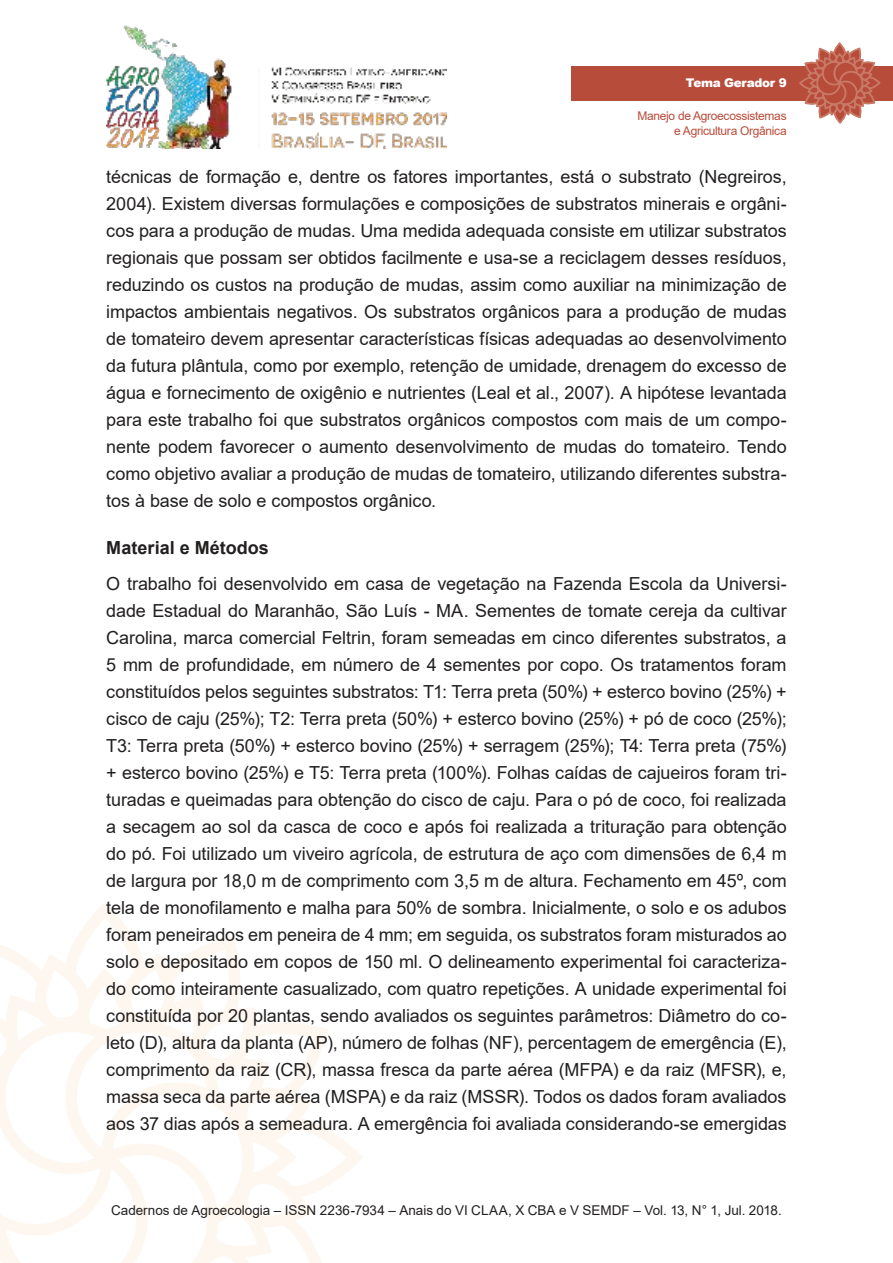
<style>
.page{position:relative;width:893px;height:1263px;background:#fff}
.page>*{position:absolute;margin:0;border:0;box-sizing:border-box;transform-origin:0 0}
.t1{font:18px/27px "Arial";letter-spacing:-.005em;color:#221f1f;text-align:justify}
.t2{font:700 18px "Arial";color:#221f1f}
.t3{font:13.5px "Arial";color:#221f1f}
.t4{font:12px/14.4px "Arial";letter-spacing:-.025em;color:#b84c3b;text-align:right}
.t5{font:900 12px "Arial";letter-spacing:-.025em;color:#fff}
</style>
<div class="page">
<img style="left:106px;top:25px;width:340px;height:124px">
<svg style="left:0;top:910px;width:363px;height:353px"></svg>
<div style="left:571px;top:66px;width:322px;height:34px;background:#b84c3b"></div>
<svg style="left:798px;top:43px;width:83px;height:81px"></svg>
<p class="t5" style="left:686px;top:76px;width:102px">Tema Gerador 9</p>
<p class="t4" style="left:637px;top:110px;width:151px">Manejo de Agroecossistemas e Agricultura Orgânica</p>
<p class="t1" style="left:106px;top:165px;width:682px">técnicas de formação e, dentre os fatores importantes, está o substrato (Negreiros, 2004). Existem diversas formulações e composições de substratos minerais e orgâni&shy;cos para a produção de mudas. Uma medida adequada consiste em utilizar substratos regionais que possam ser obtidos facilmente e usa-se a reciclagem desses resíduos, reduzindo os custos na produção de mudas, assim como auxiliar na minimização de impactos ambientais negativos. Os substratos orgânicos para a produção de mudas de tomateiro devem apresentar características físicas adequadas ao desenvolvimento da futura plântula, como por exemplo, retenção de umidade, drenagem do excesso de água e fornecimento de oxigênio e nutrientes (Leal et al., 2007). A hipótese levantada para este trabalho foi que substratos orgânicos compostos com mais de um compo&shy;nente podem favorecer o aumento desenvolvimento de mudas do tomateiro. Tendo como objetivo avaliar a produção de mudas de tomateiro, utilizando diferentes substra&shy;tos à base de solo e compostos orgânico.</p>
<p class="t2" style="left:106px;top:541px;width:164px">Material e Métodos</p>
<p class="t1" style="left:106px;top:572px;width:682px">O trabalho foi desenvolvido em casa de vegetação na Fazenda Escola da Universi&shy;dade Estadual do Maranhão, São Luís - MA. Sementes de tomate cereja da cultivar Carolina, marca comercial Feltrin, foram semeadas em cinco diferentes substratos, a 5 mm de profundidade, em número de 4 sementes por copo. Os tratamentos foram constituídos pelos seguintes substratos: T1: Terra preta (50%) + esterco bovino (25%) + cisco de caju (25%); T2: Terra preta (50%) + esterco bovino (25%) + pó de coco (25%); T3: Terra preta (50%) + esterco bovino (25%) + serragem (25%); T4: Terra preta (75%) + esterco bovino (25%) e T5: Terra preta (100%). Folhas caídas de cajueiros foram tri&shy;turadas e queimadas para obtenção do cisco de caju. Para o pó de coco, foi realizada a secagem ao sol da casca de coco e após foi realizada a trituração para obtenção do pó. Foi utilizado um viveiro agrícola, de estrutura de aço com dimensões de 6,4 m de largura por 18,0 m de comprimento com 3,5 m de altura. Fechamento em 45º, com tela de monofilamento e malha para 50% de sombra. Inicialmente, o solo e os adubos foram peneirados em peneira de 4 mm; em seguida, os substratos foram misturados ao solo e depositado em copos de 150 ml. O delineamento experimental foi caracteriza&shy;do como inteiramente casualizado, com quatro repetições. A unidade experimental foi constituída por 20 plantas, sendo avaliados os seguintes parâmetros: Diâmetro do co&shy;leto (D), altura da planta (AP), número de folhas (NF), percentagem de emergência (E), comprimento da raiz (CR), massa fresca da parte aérea (MFPA) e da raiz (MFSR), e, massa seca da parte aérea (MSPA) e da raiz (MSSR). Todos os dados foram avaliados aos 37 dias após a semeadura. A emergência foi avaliada considerando-se emergidas</p>
<p class="t3" style="left:111px;top:1205px;width:672px">Cadernos de Agroecologia – ISSN 2236-7934 – Anais do VI CLAA, X CBA e V SEMDF – Vol. 13, N° 1, Jul. 2018.</p>
</div>
